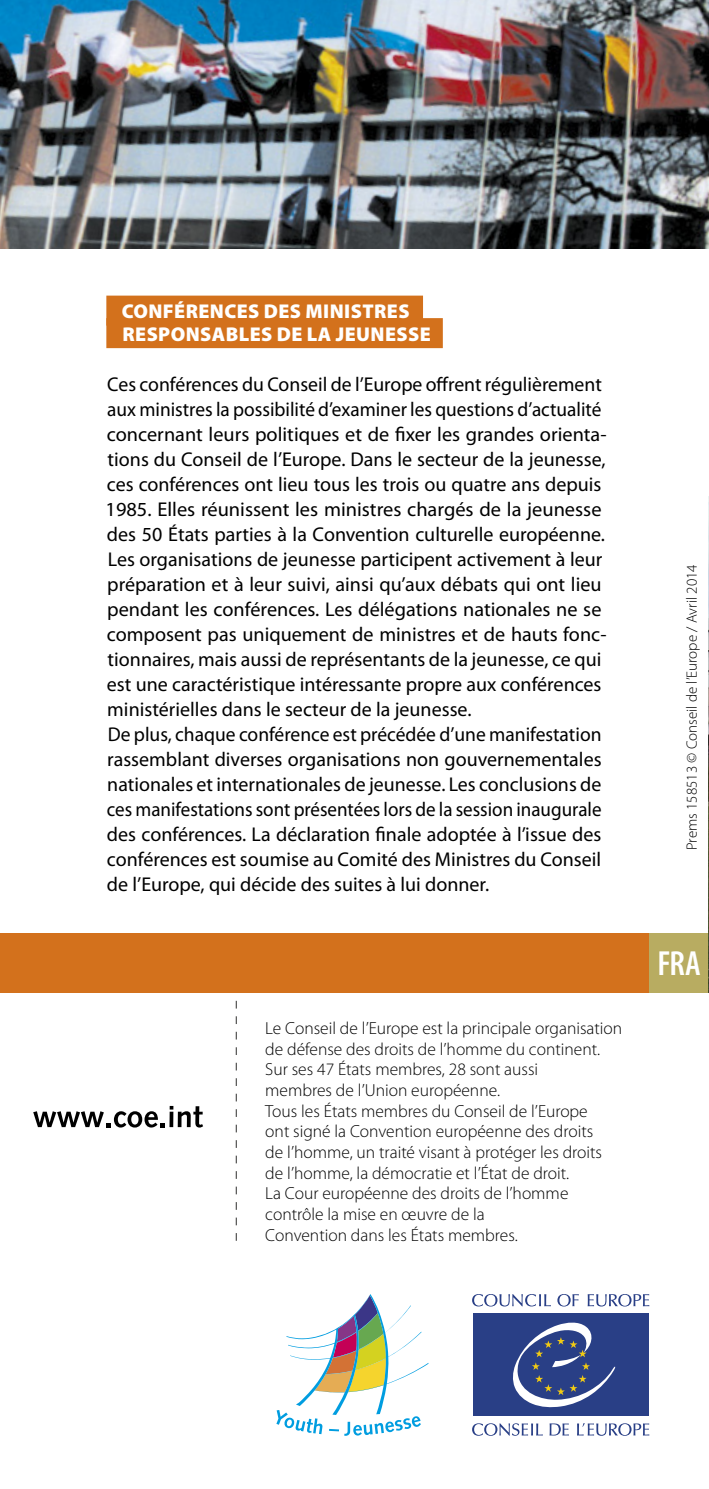
<style>
.page{position:relative;width:709px;height:1489px;background:#fff}
.page>*{position:absolute;margin:0;border:0;box-sizing:border-box;transform-origin:0 0}
.t1{font:600 condensed 35px "Myriad Pro";color:#fff}
._02_Tx_filet_JUSTIFI{font:20px/25px "Myriad Pro";color:#000}
.TT_01_01_C_-0_FRA{font:900 20px "Myriad Pro";letter-spacing:.02em;color:#fff}
.t2{font:300 17.5px/20.8px "Myriad Pro";color:#000}
._06_Légendes_FRA{font:300 15px "Myriad Pro";color:#000}
</style>
<div class="page">
<div style="left:0;top:933px;width:709px;height:59px;background:#d3711c"></div>
<img style="left:0;top:0;width:709px;height:248px">
<svg style="left:236px;top:1000px;width:1px;height:240px"></svg>
<svg style="left:33px;top:1105px;width:170px;height:22px"></svg>
<div style="left:649px;top:933px;width:60px;height:59px;background:#b8ac61"></div>
<img style="left:708px;top:496px;width:1px;height:496px">
<svg style="left:557px;top:1294px;width:22px;height:12px"></svg>
<svg style="left:587px;top:1294px;width:62px;height:12px"></svg>
<svg style="left:472px;top:1294px;width:79px;height:12px"></svg>
<svg style="left:577px;top:1423px;width:72px;height:12px"></svg>
<svg style="left:549px;top:1423px;width:20px;height:12px"></svg>
<svg style="left:472px;top:1423px;width:71px;height:12px"></svg>
<div style="left:473px;top:1313px;width:176px;height:102px;background:#293f86"></div>
<svg style="left:513px;top:1322px;width:103px;height:85px"></svg>
<svg style="left:276px;top:1294px;width:152px;height:141px"></svg>
<div style="left:106px;top:295px;width:317px;height:30px;background:#d3711c"></div>
<div style="left:106px;top:318px;width:337px;height:30px;background:#d3711c"></div>
<p class="TT_01_01_C_-0_FRA" style="left:122px;top:298px;width:289px">CONFÉRENCES DES MINISTRES</p>
<p class="TT_01_01_C_-0_FRA" style="left:122px;top:321px;width:310px">RESPONSABLES DE LA JEUNESSE</p>
<p class="_02_Tx_filet_JUSTIFI" style="left:106px;top:371px;width:502px">Ces conférences du Conseil de l’Europe offrent régulièrement aux ministres la possibilité d’examiner les questions d’actualité concernant leurs politiques et de fixer les grandes orienta&shy;tions du Conseil de l’Europe. Dans le secteur de la jeunesse, ces conférences ont lieu tous les trois ou quatre ans depuis 1985. Elles réunissent les ministres chargés de la jeunesse des 50 États parties à la Convention culturelle européenne.<br>Les organisations de jeunesse participent activement à leur préparation et à leur suivi, ainsi qu’aux débats qui ont lieu pendant les conférences. Les délégations nationales ne se composent pas uniquement de ministres et de hauts fonc&shy;tionnaires, mais aussi de représentants de la jeunesse, ce qui est une caractéristique intéressante propre aux conférences ministérielles dans le secteur de la jeunesse.</p>
<p class="_02_Tx_filet_JUSTIFI" style="left:107px;top:721px;width:496px;text-align:justify">De plus, chaque conférence est précédée d’une manifestation rassemblant diverses organisations non gouvernementales nationales et internationales de jeunesse. Les conclusions de ces manifestations sont présentées lors de la session inaugurale des conférences. La déclaration finale adoptée à l’issue des conférences est soumise au Comité des Ministres du Conseil de l’Europe, qui décide des suites à lui donner.</p>
<p class="t2" style="left:265px;top:1017px;width:358px">Le Conseil de l’Europe est la principale organisation de défense des droits de l’homme du continent.<br>Sur ses 47 États membres, 28 sont aussi<br>membres de l’Union européenne.<br>Tous les États membres du Conseil de l’Europe<br>ont signé la Convention européenne des droits<br>de l’homme, un traité visant à protéger les droits de l’homme, la démocratie et l’État de droit.<br>La Cour européenne des droits de l’homme contrôle la mise en œuvre de la<br>Convention dans les États membres.</p>
<p class="_06_Légendes_FRA" style="left:683px;top:849px;width:287px;rotate:-90deg">Prems 158513 © Conseil de l’Europe / Avril 2014</p>
<h1 class="t1" style="left:657px;top:941px;width:45px">FRA</h1>
</div>
